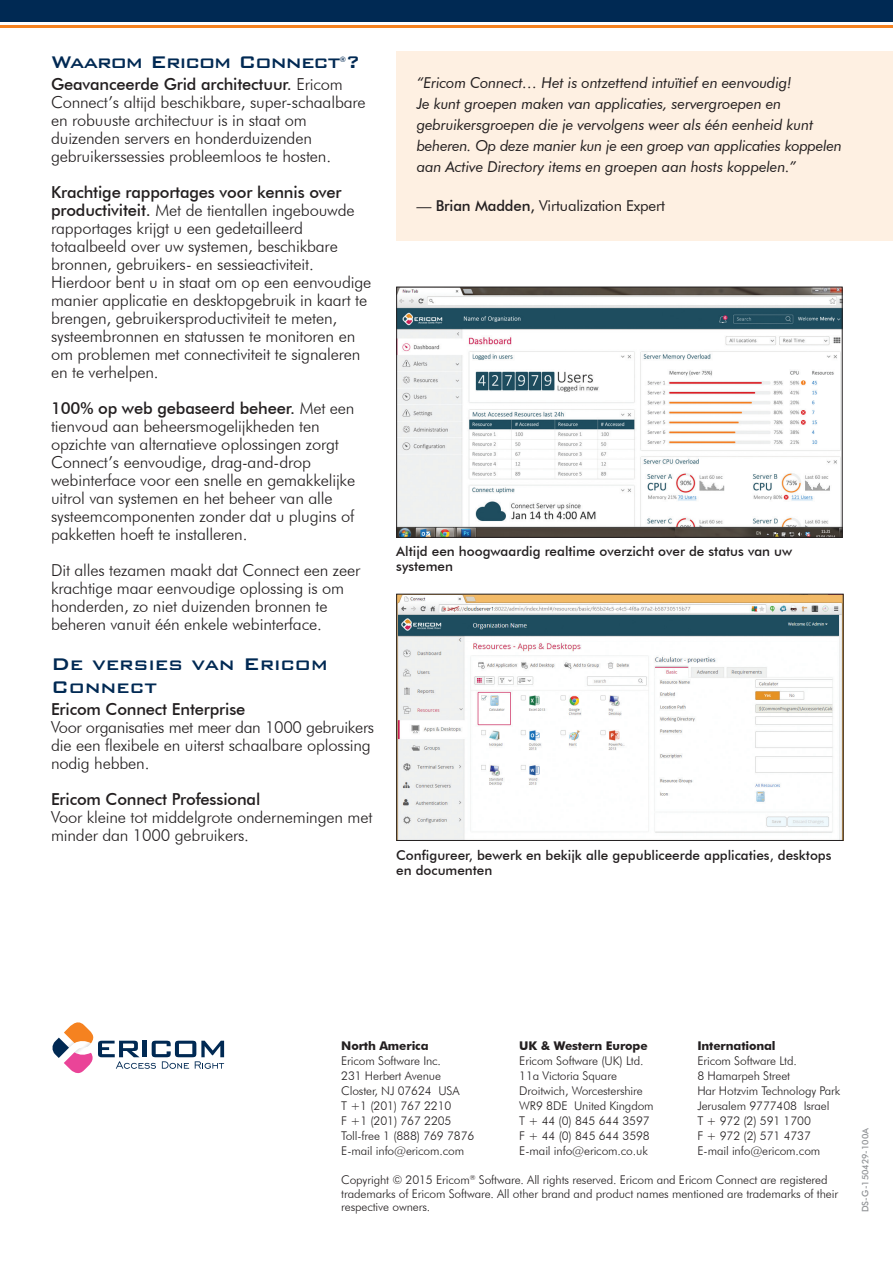
<style>
.page{position:relative;width:893px;height:1263px;background:#fff}
.page>*{position:absolute;margin:0;border:0;box-sizing:border-box;transform-origin:0 0}
.t1{font:500 22.5px/22.5px "Bank Gothic BT";letter-spacing:-.01em;color:#002953}
.t2{font:500 22.5px "Bank Gothic BT";letter-spacing:-.04em;color:#002953}
.t3{font:300 16.5px/18px "Futura BT";letter-spacing:-.01em;color:#231f20}
.t4{font:500 16.5px "Futura BT";letter-spacing:-.01em;color:#231f20}
.t5{font:italic 15px/21px "Futura BT";letter-spacing:-.01em;color:#231f20}
.t6{font:15px "Futura BT";letter-spacing:-.01em;color:#231f20}
.t7{font:500 13.5px/15px "Futura BT";color:#231f20}
.t8{font:300 12px/15px "Futura BT";letter-spacing:-.01em;color:#231f20}
.t9{font:700 12px "Futura BT";letter-spacing:-.01em;color:#231f20}
.t10{font:500 9px "Futura BT";letter-spacing:-.01em;color:#939598}
.t11{font:500 7.5px "Bank Gothic BT";color:#002953}
.s1{font-weight:500}
.s2{font-style:italic}
</style>
<div class="page">
<div style="left:0;top:0;width:893px;height:21px;background:#002953"></div>
<hr style="left:0;top:25px;width:893px;height:3px;background:#f58220">
<svg style="left:52px;top:1022px;width:172px;height:51px"></svg>
<img style="left:398px;top:289px;width:443px;height:247px">
<div style="left:396px;top:287px;width:447px;height:251px;border:1px solid #231f20"></div>
<img style="left:398px;top:596px;width:444px;height:243px">
<div style="left:396px;top:594px;width:448px;height:247px;border:1px solid #231f20"></div>
<div style="left:397px;top:51px;width:496px;height:190px;background:#fef0e2"></div>
<h1 class="t2" style="left:51px;top:50px;width:311px">Waarom Ericom Connect ?</h1>
<p class="t11" style="left:340px;top:56px;width:8px">®</p>
<p class="t3" style="left:51px;top:75px;width:316px"><span class="s1">Geavanceerde Grid architectuur.</span> Ericom Connect’s altijd beschikbare, super-schaalbare en robuuste architectuur is in staat om duizenden servers en honderduizenden gebruikerssessies probleemloos te hosten.</p>
<p class="t3" style="left:51px;top:183px;width:322px"><span class="s1">Krachtige rapportages voor kennis over productiviteit.</span> Met de tientallen ingebouwde rapportages krijgt u een gedetailleerd totaalbeeld over uw systemen, beschikbare bronnen, gebruikers- en sessieactiviteit.<br>Hierdoor bent u in staat om op een eenvoudige manier applicatie en desktopgebruik in kaart te brengen, gebruikersproductiviteit te meten, systeembronnen en statussen te monitoren en om problemen met connectiviteit te signaleren en te verhelpen.</p>
<p class="t3" style="left:51px;top:399px;width:306px"><span class="s1">100% op web gebaseerd beheer.</span> Met een tienvoud aan beheersmogelijkheden ten opzichte van alternatieve oplossingen zorgt Connect’s eenvoudige, drag-and-drop webinterface voor een snelle en gemakkelijke uitrol van systemen en het beheer van alle systeemcomponenten zonder dat u plugins of pakketten hoeft te installeren.</p>
<p class="t3" style="left:51px;top:561px;width:311px">Dit alles tezamen maakt dat Connect een zeer krachtige maar eenvoudige oplossing is om honderden, zo niet duizenden bronnen te beheren vanuit één enkele webinterface.</p>
<h1 class="t1" style="left:51px;top:652px;width:278px">De versies van Ericom<br>Connect</h1>
<p class="t4" style="left:51px;top:699px;width:196px">Ericom Connect Enterprise</p>
<p class="t3" style="left:51px;top:718px;width:325px">Voor organisaties met meer dan 1000 gebruikers die een flexibele en uiterst schaalbare oplossing nodig hebben.</p>
<p class="t4" style="left:51px;top:789px;width:211px">Ericom Connect Professional</p>
<p class="t3" style="left:51px;top:808px;width:323px">Voor kleine tot middelgrote ondernemingen met minder dan 1000 gebruikers.</p>
<p class="t5" style="left:417px;top:72px;width:427px">“Ericom Connect… Het is ontzettend intuïtief en eenvoudig!<br>Je kunt groepen maken van applicaties, servergroepen en gebruikersgroepen die je vervolgens weer als één eenheid kunt beheren. Op deze manier kun je een groep van applicaties koppelen aan Active Directory items en groepen aan hosts koppelen.”</p>
<p class="t6" style="left:417px;top:196px;width:250px"><span class="s2">—</span> <span class="s1">Brian Madden,</span> Virtualization Expert</p>
<p class="t7" style="left:396px;top:543px;width:398px">Altijd een hoogwaardig realtime overzicht over de status van uw systemen</p>
<p class="t7" style="left:396px;top:847px;width:437px">Configureer, bewerk en bekijk alle gepubliceerde applicaties, desktops en documenten</p>
<p class="t9" style="left:697px;top:1038px;width:80px">International</p>
<p class="t8" style="left:697px;top:1053px;width:144px">Ericom Software Ltd.<br>8 Hamarpeh Street<br>Har Hotzvim Technology Park<br>Jerusalem 9777408 Israel<br>T + 972 (2) 591 1700<br>F + 972 (2) 571 4737<br>E-mail info@ericom.com</p>
<p class="t8" style="left:341px;top:1173px;width:498px;line-height:13.5px">Copyright © 2015 Ericom<sup>®</sup> Software. All rights reserved. Ericom and Ericom Connect are registered trademarks of Ericom Software. All other brand and product names mentioned are trademarks of their respective owners.</p>
<p class="t9" style="left:341px;top:1038px;width:89px">North America</p>
<p class="t8" style="left:341px;top:1053px;width:135px">Ericom Software Inc.<br>231 Herbert Avenue<br>Closter, NJ 07624 USA<br>T +1 (201) 767 2210<br>F +1 (201) 767 2205<br>Toll-free 1 (888) 769 7876<br>E-mail info@ericom.com</p>
<p class="t9" style="left:519px;top:1038px;width:130px">UK &amp; Western Europe</p>
<p class="t8" style="left:519px;top:1053px;width:136px">Ericom Software (UK) Ltd.<br>11a Victoria Square<br>Droitwich, Worcestershire<br>WR9 8DE United Kingdom<br>T + 44 (0) 845 644 3597<br>F + 44 (0) 845 644 3598<br>E-mail info@ericom.co.uk</p>
<p class="t10" style="left:860px;top:1212px;width:86px;rotate:-90deg">DS-G-150429-100A</p>
</div>
